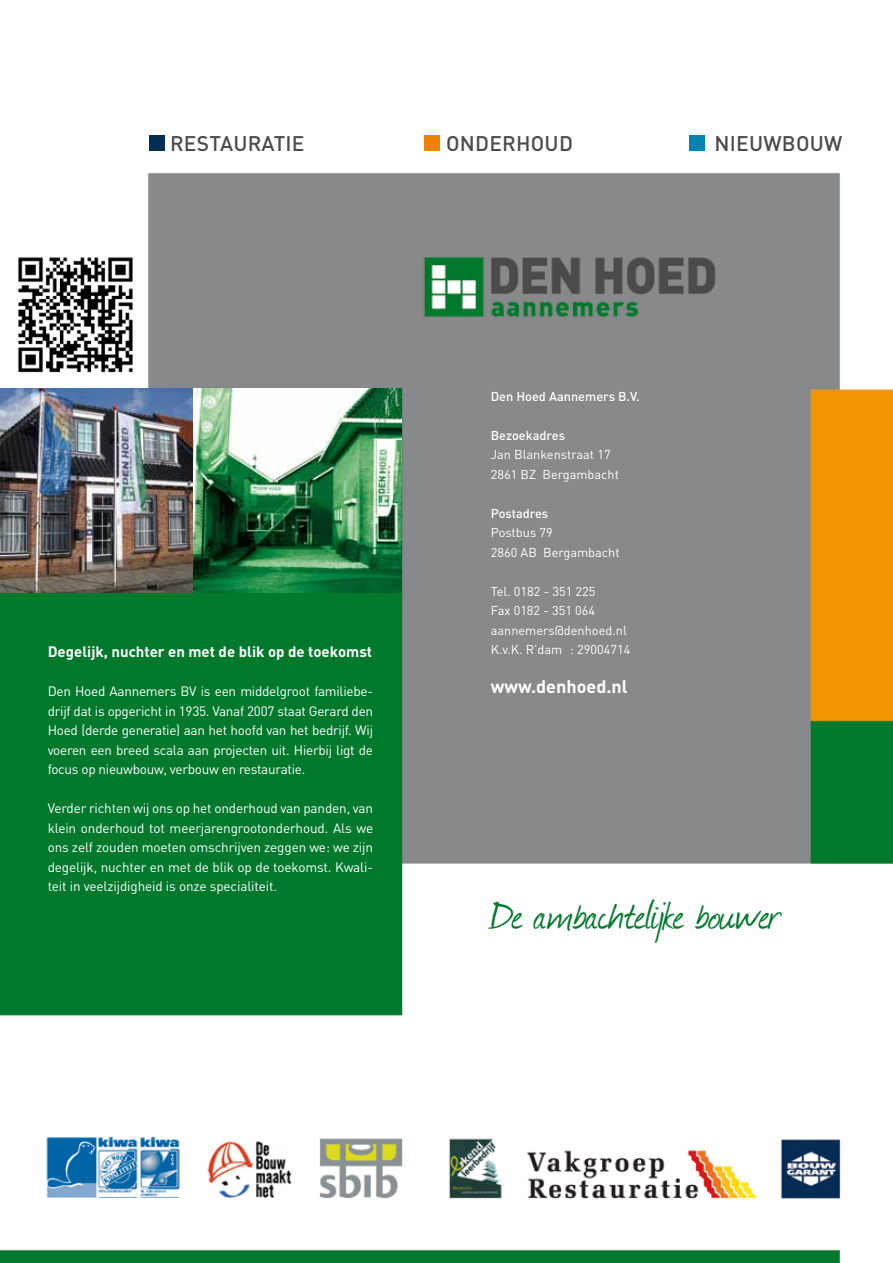
<style>
.page{position:relative;width:893px;height:1263px;background:#fff}
.page>*{position:absolute;margin:0;border:0;box-sizing:border-box;transform-origin:0 0}
.t1{font:48.45px "Journal";letter-spacing:-.005em;color:#00792c}
.t2{font:500 21px "DIN";letter-spacing:.01em;color:#4b4b4d}
.t3{font:700 18px "DIN";color:#fff}
.t4{font:700 15px "DIN";color:#fff}
.t5{font:13.5px/19.5px "DIN";letter-spacing:-.02em;color:#fff;text-align:justify}
.t6{font:12.75px/19.5px "DIN";color:#fff}
.t7{font:500 12.75px "DIN";color:#fff}
</style>
<div class="page">
<img style="left:0;top:135px;width:893px;height:1128px">
<img style="left:15px;top:254px;width:120px;height:120px">
<div style="left:149px;top:135px;width:15px;height:16px;background:#002e54"></div>
<div style="left:424px;top:135px;width:16px;height:16px;background:#ef8200"></div>
<div style="left:689px;top:135px;width:16px;height:16px;background:#0084b4"></div>
<img style="left:0;top:388px;width:193px;height:204px">
<img style="left:193px;top:388px;width:209px;height:204px">
<h2 class="t2" style="left:170px;top:130px;width:136px">RESTAURATIE</h2>
<h2 class="t2" style="left:446px;top:130px;width:128px">ONDERHOUD</h2>
<h2 class="t2" style="left:714px;top:130px;width:129px">NIEUWBOUW</h2>
<p class="t4" style="left:48px;top:642px;width:326px">Degelijk, nuchter en met de blik op de toekomst</p>
<p class="t5" style="left:48px;top:681px;width:327px">Den Hoed Aannemers BV is een middelgroot familiebe&shy;drijf dat is opgericht in 1935. Vanaf 2007 staat Gerard den Hoed (derde generatie) aan het hoofd van het bedrijf. Wij voeren een breed scala aan projecten uit. Hierbij ligt de focus op nieuwbouw, verbouw en restauratie.</p>
<p class="t5" style="left:48px;top:798px;width:327px">Verder richten wij ons op het onderhoud van panden, van klein onderhoud tot meerjarengrootonderhoud. Als we ons zelf zouden moeten omschrijven zeggen we: we zijn degelijk, nuchter en met de blik op de toekomst. Kwali&shy;teit in veelzijdigheid is onze specialiteit.</p>
<p class="t7" style="left:491px;top:388px;width:151px">Den Hoed Aannemers B.V.</p>
<p class="t7" style="left:491px;top:427px;width:76px">Bezoekadres</p>
<p class="t6" style="left:491px;top:445px;width:130px">Jan Blankenstraat 17<br>2861 BZ Bergambacht</p>
<p class="t7" style="left:491px;top:505px;width:59px">Postadres</p>
<p class="t6" style="left:491px;top:523px;width:130px">Postbus 79<br>2860 AB Bergambacht</p>
<p class="t6" style="left:491px;top:581px;width:141px">Tel. 0182 - 351 225<br>Fax 0182 - 351 064 aannemers@denhoed.nl<br>K.v.K. R’dam : 29004714</p>
<h3 class="t3" style="left:491px;top:675px;width:138px">www.denhoed.nl</h3>
<h1 class="t1" style="left:490px;top:882px;width:292px">De ambachtelijke bouwer</h1>
</div>
